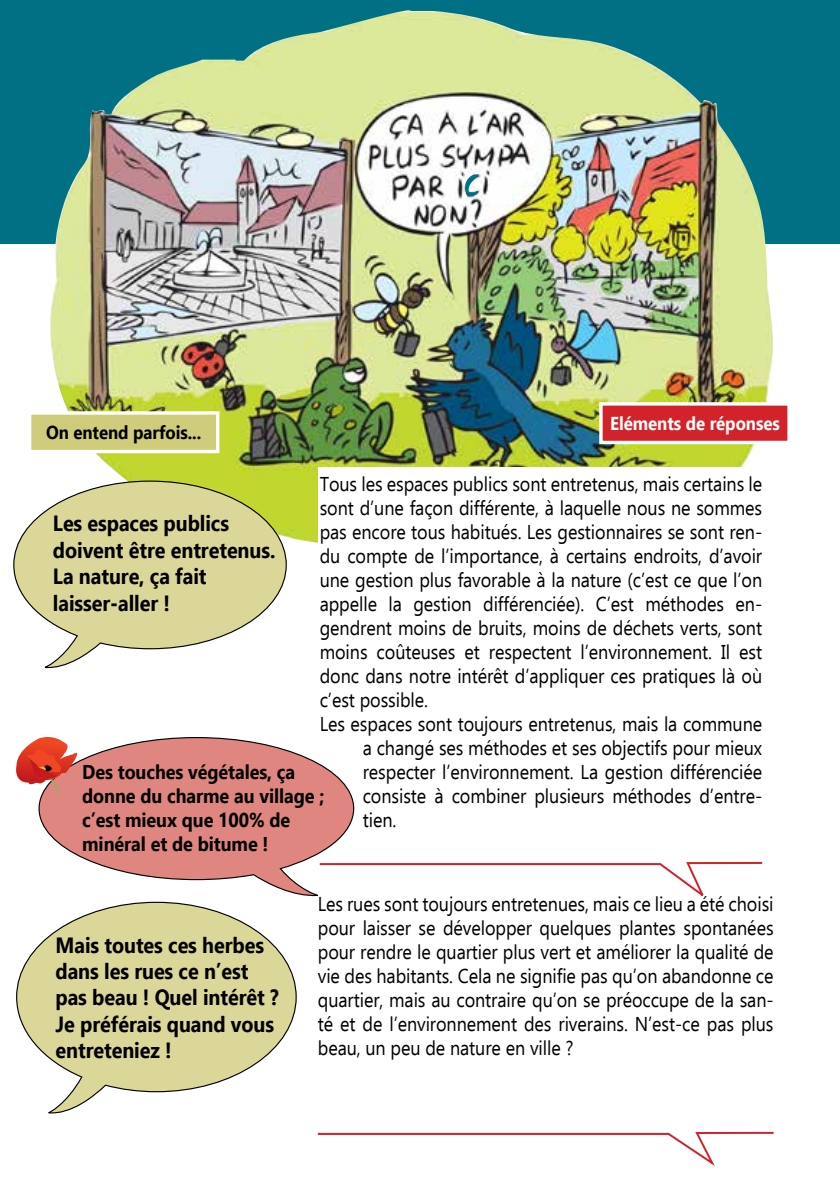
<style>
.page{position:relative;width:840px;height:1191px;background:#fff}
.page>*{position:absolute;margin:0;border:0;box-sizing:border-box;transform-origin:0 0}
.t1{font:700 22px/26.4px "Ebrima";letter-spacing:-.005em;color:#000;scale:.9 1}
.t2{font:20px/24px "Ebrima";letter-spacing:-.005em;color:#000;text-align:justify;scale:.9 1}
.t3{font:700 20px/24px "Ebrima";letter-spacing:-.005em;color:#000;scale:.9 1}
.t4{font:700 18.8px "Ebrima";letter-spacing:-.005em;color:#000;scale:.9 1}
.t5{font:700 18.8px "Ebrima";letter-spacing:-.005em;color:#fff;scale:.9 1}
</style>
<div class="page">
<div style="left:0;top:0;width:839px;height:243px;background:#007184"></div>
<img style="left:49px;top:10px;width:725px;height:533px">
<svg style="left:13px;top:480px;width:274px;height:189px"></svg>
<div style="left:30px;top:413px;width:188px;height:38px;background:#cfcd7b"></div>
<div style="left:28px;top:411px;width:191px;height:42px;border:3px solid #fff"></div>
<div style="left:317px;top:467px;width:473px;height:306px;background:#fff"></div>
<svg style="left:354px;top:862px;width:409px;height:34px"></svg>
<svg style="left:317px;top:1131px;width:457px;height:35px"></svg>
<div style="left:600px;top:404px;width:188px;height:38px;background:#d2232a"></div>
<div style="left:599px;top:402px;width:191px;height:42px;border:3px solid #fff"></div>
<svg style="left:16px;top:901px;width:281px;height:213px"></svg>
<svg style="left:38px;top:737px;width:316px;height:159px"></svg>
<svg style="left:16px;top:737px;width:64px;height:58px"></svg>
<p class="t4" style="left:46px;top:418px;width:174px">On entend parfois...</p>
<p class="t5" style="left:610px;top:409px;width:190px">Eléments de réponses</p>
<p class="t2" style="left:319px;top:471px;width:493px">Tous les espaces publics sont entretenus, mais certains le</p>
<p class="t2" style="left:319px;top:495px;width:493px">sont d’une façon différente, à laquelle nous ne sommes</p>
<p class="t2" style="left:319px;top:519px;width:493px">pas encore tous habitués. Les gestionnaires se sont ren-</p>
<p class="t2" style="left:319px;top:543px;width:493px">du compte de l’importance, à certains endroits, d’avoir</p>
<p class="t2" style="left:319px;top:567px;width:493px">une gestion plus favorable à la nature (c’est ce que l’on</p>
<p class="t2" style="left:319px;top:591px;width:493px">appelle la gestion différenciée). C’est méthodes en-</p>
<p class="t2" style="left:319px;top:615px;width:493px">gendrent moins de bruits, moins de déchets verts, sont</p>
<p class="t2" style="left:319px;top:639px;width:493px">moins coûteuses et respectent l’environnement. Il est</p>
<p class="t2" style="left:319px;top:663px;width:493px">donc dans notre intérêt d’appliquer ces pratiques là où</p>
<p class="t2" style="left:319px;top:687px;width:122px">c’est possible.</p>
<p class="t2" style="left:319px;top:711px;width:493px">Les espaces sont toujours entretenus, mais la commune</p>
<p class="t2" style="left:362px;top:735px;width:445px">a changé ses méthodes et ses objectifs pour mieux</p>
<p class="t2" style="left:362px;top:759px;width:445px">respecter l’environnement. La gestion différenciée</p>
<p class="t2" style="left:362px;top:783px;width:445px">consiste à combiner plusieurs méthodes d’entre-</p>
<p class="t2" style="left:362px;top:807px;width:39px">tien.</p>
<p class="t1" style="left:53px;top:509px;width:248px">Les espaces publics doivent être entretenus.<br>La nature, ça fait laisser-aller !</p>
<p class="t3" style="left:82px;top:759px;width:270px">Des touches végétales, ça donne du charme au village ; c’est mieux que 100% de minéral et de bitume !</p>
<p class="t1" style="left:56px;top:930px;width:249px">Mais toutes ces herbes dans les rues ce n’est pas beau ! Quel intérêt ?<br>Je préférais quand vous entreteniez !</p>
<p class="t2" style="left:317px;top:891px;width:507px">Les rues sont toujours entretenues, mais ce lieu a été choisi pour laisser se développer quelques plantes spontanées pour rendre le quartier plus vert et améliorer la qualité de vie des habitants. Cela ne signifie pas qu’on abandonne ce quartier, mais au contraire qu’on se préoccupe de la san&shy;té et de l’environnement des riverains. N’est-ce pas plus beau, un peu de nature en ville ?</p>
</div>
